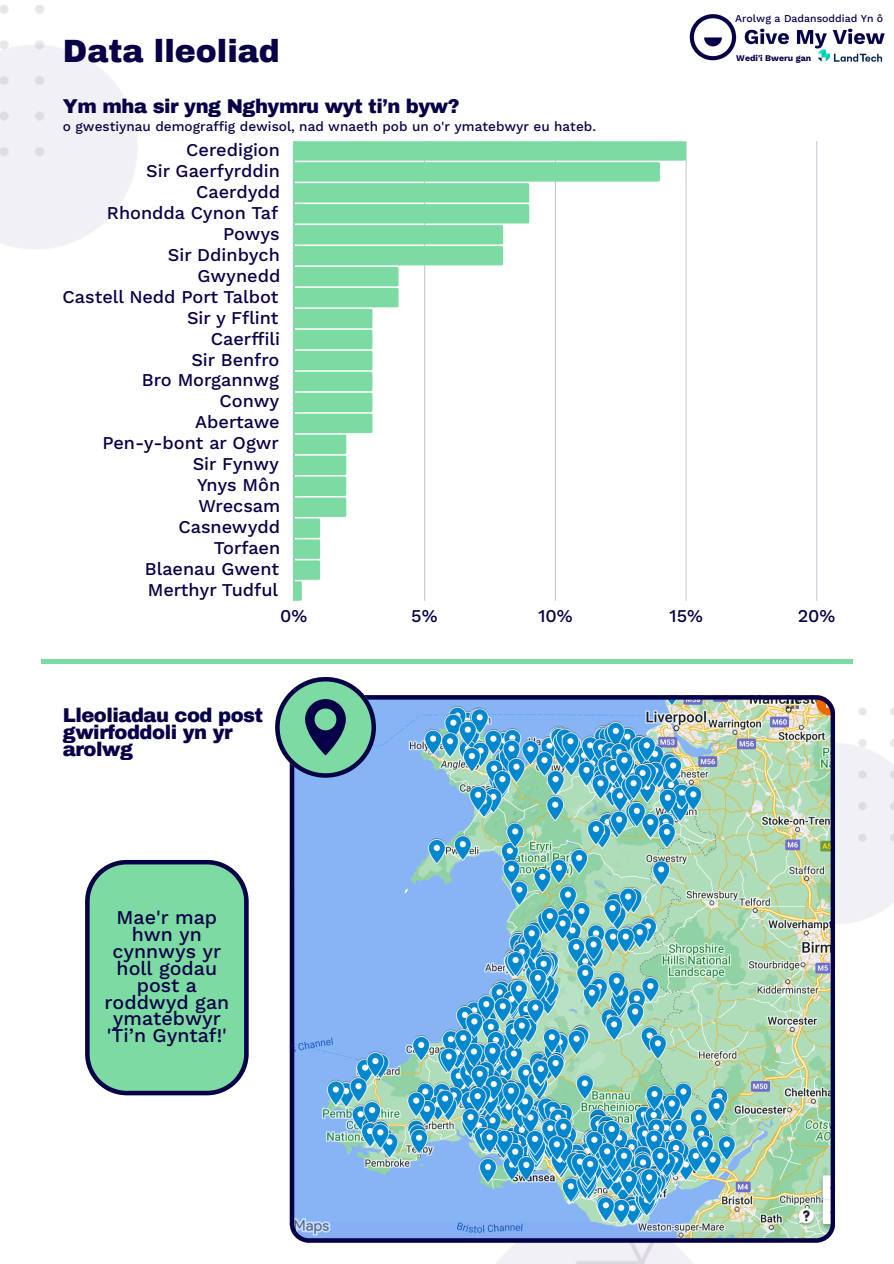
<style>
.page{position:relative;width:894px;height:1264px;background:#fff}
.page>*{position:absolute;margin:0;border:0;box-sizing:border-box;transform-origin:0 0}
.t1{font:900 31.5px "Archivo";color:#070048}
.t2{font:500 19.5px/16.8px "Work Sans";color:#070048;text-align:center}
.t3{font:900 19.5px/16.8px "Archivo";letter-spacing:-.025em;color:#070048}
.t4{font:500 18px/21px "Work Sans";color:#070048;text-align:right}
.t5{font:500 13.5px "Work Sans";color:#070048}
.t6{font:500 10.5px "Work Sans";color:#070048}
.t7{font:700 8.7px "Work Sans";color:#070048}
</style>
<div class="page">
<img style="left:122px;top:708px;width:771px;height:555px">
<hr style="left:293px;top:141px;width:1px;height:459px;background:#070048;opacity:.6">
<hr style="left:816px;top:141px;width:1px;height:459px;background:#d3d2de">
<svg style="left:294px;top:141px;width:392px;height:459px"></svg>
<svg style="left:290px;top:695px;width:544px;height:547px;background:#87b9cb"></svg>
<svg style="left:85px;top:860px;width:163px;height:235px;background:#77ca9d"></svg>
<hr style="left:41px;top:659px;width:811px;height:4px;background:#7cdba2">
<svg style="left:275px;top:677px;width:101px;height:100px;background:#6fa39b"></svg>
<img style="left:689px;top:14px;width:196px;height:48px">
<div style="left:757px;top:51px;width:60px;height:14px;background:#fff"></div>
<h3 class="t1" style="left:63px;top:34px;width:218px">Data lleoliad</h3>
<p class="t3" style="left:63px;top:98px;width:398px">Ym mha sir yng Nghymru wyt ti’n byw?</p>
<h1 class="t5" style="left:63px;top:118px;width:534px">o gwestiynau demograffig dewisol, nad wnaeth pob un o'r ymatebwyr eu hateb.</h1>
<p class="t4" style="left:63px;top:139px;width:219px">Ceredigion<br>Sir Gaerfyrddin<br>Caerdydd<br>Rhondda Cynon Taf<br>Powys<br>Sir Ddinbych<br>Gwynedd<br>Castell Nedd Port Talbot<br>Sir y Fflint<br>Caerffi li<br>Sir Benfro<br>Bro Morgannwg<br>Conwy<br>Abertawe<br>Pen-y-bont ar Ogwr<br>Sir Fynwy<br>Ynys Môn<br>Wrecsam<br>Casnewydd<br>Torfaen<br>Blaenau Gwent<br>Merthyr Tudful</p>
<p class="t6" style="left:735px;top:12px;width:149px">Arolwg a Dadansoddiad Yn ô</p>
<h3 class="t7" style="left:736px;top:53px;width:76px">Wedi'i Bweru gan</h3>
<p class="t4" style="left:280px;top:605px;width:29px">0%</p>
<p class="t4" style="left:411px;top:605px;width:28px">5%</p>
<p class="t4" style="left:538px;top:605px;width:36px">10%</p>
<p class="t4" style="left:669px;top:605px;width:35px">15%</p>
<p class="t4" style="left:797px;top:605px;width:39px">20%</p>
<h4 class="t3" style="left:63px;top:707px;width:202px">Lleoliadau cod post gwirfoddoli yn yr arolwg</h4>
<h5 class="t2" style="left:104px;top:909px;width:126px">Mae'r map hwn yn cynnwys yr holl godau post a roddwyd gan ymatebwyr 'Ti’n Gyntaf!'</h5>
</div>
